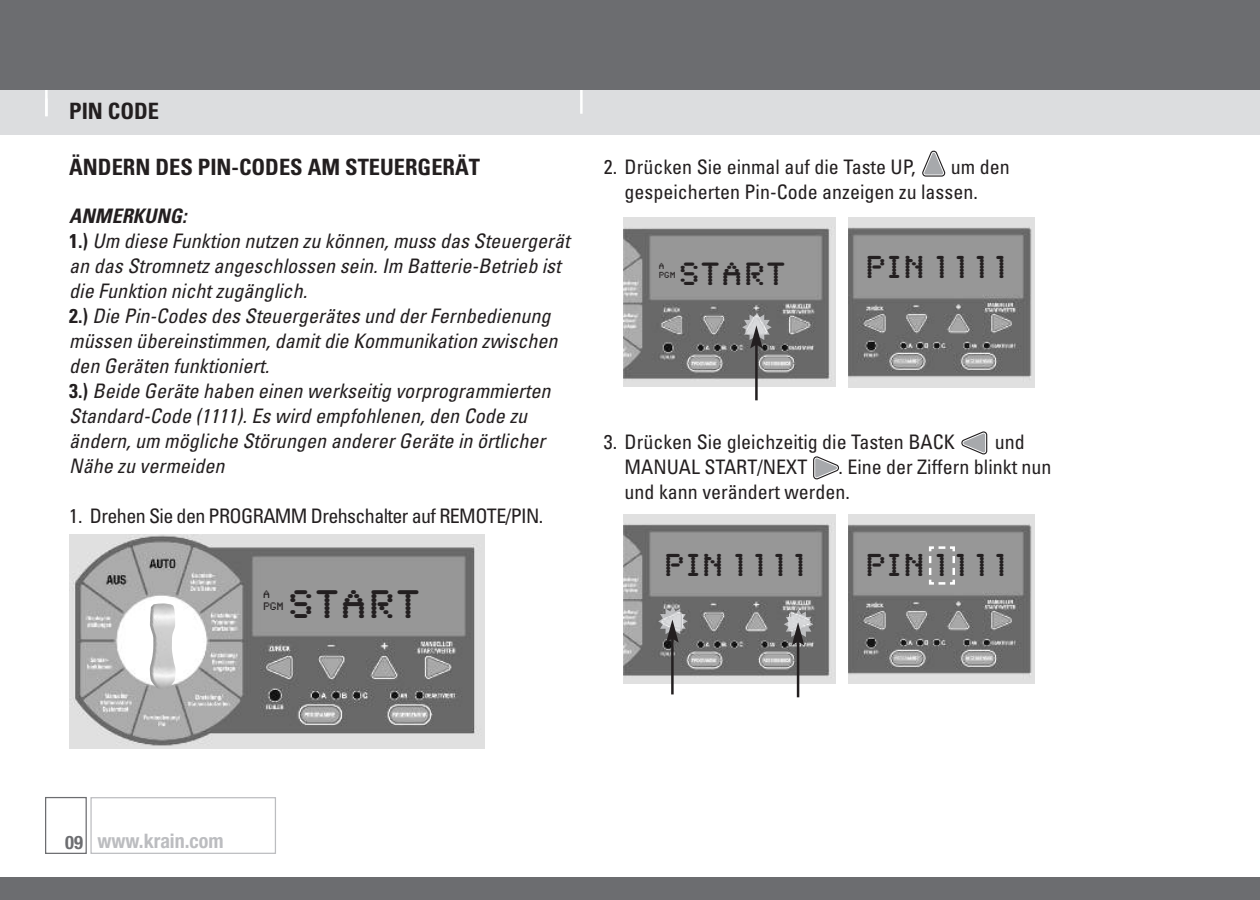
<style>
.page{position:relative;width:1260px;height:900px;background:#fff}
.page>*{position:absolute;margin:0;border:0;box-sizing:border-box;transform-origin:0 0}
.t1{font:41.75px "Synchro LET";letter-spacing:.065em;color:#231f20}
.t2{font:33.75px "Synchro LET";letter-spacing:.065em;color:#231f20}
.t3{font:33.25px "Synchro LET";letter-spacing:.3em;color:#231f20}
.t4{font:700 condensed 22.5px "Univers";color:#231f20}
.t5{font:italic condensed 20px/25px "Univers";letter-spacing:.005em;color:#231f20}
.t6{font:condensed 20px/25px "Univers";color:#231f20}
.t7{font:condensed 20px "Univers";letter-spacing:-.03em;color:#231f20}
.t8{font:700 condensed 20px "Helvetica Neue";color:#bcbdc0}
.t9{font:11.5px/11.5px "Synchro LET";color:#231f20}
.t10{font:9.25px/9.2px "Synchro LET";color:#231f20}
.s1{font-weight:700}
.s2{font-weight:700;font-style:normal}
.s3{font-size:18.5px;color:#6c6d70}
</style>
<div class="page">
<div style="left:0;top:90px;width:1260px;height:45px;background:#dcdddf"></div>
<div style="left:0;top:878px;width:1260px;height:22px;background:#6c6d70"></div>
<hr style="left:45px;top:79px;width:3px;height:37px;background:#fff">
<hr style="left:580px;top:76px;width:3px;height:38px;background:#fff">
<div style="left:0;top:0;width:1260px;height:90px;background:#6c6d70"></div>
<div style="left:90px;top:797px;width:186px;height:57px;border:1px solid #bcbdc0"></div>
<div style="left:45px;top:797px;width:42px;height:57px;border:1px solid #6c6d70"></div>
<svg style="left:961px;top:431px;width:27px;height:24px"></svg>
<svg style="left:922px;top:150px;width:23px;height:27px"></svg>
<svg style="left:813px;top:456px;width:26px;height:23px"></svg>
<img style="left:69px;top:534px;width:415px;height:214px">
<img style="left:150px;top:603px;width:26px;height:87px">
<img style="left:848px;top:218px;width:187px;height:169px">
<img style="left:624px;top:218px;width:212px;height:168px">
<img style="left:848px;top:515px;width:187px;height:169px">
<img style="left:624px;top:514px;width:212px;height:169px">
<svg style="left:928px;top:545px;width:28px;height:41px"></svg>
<img style="left:742px;top:312px;width:30px;height:30px">
<hr style="left:755px;top:344px;width:3px;height:56px;background:#231f20">
<svg style="left:750px;top:325px;width:13px;height:23px"></svg>
<img style="left:784px;top:609px;width:29px;height:30px">
<hr style="left:797px;top:641px;width:2px;height:56px;background:#231f20">
<svg style="left:792px;top:622px;width:12px;height:23px"></svg>
<img style="left:658px;top:607px;width:30px;height:29px">
<hr style="left:671px;top:638px;width:3px;height:56px;background:#231f20">
<svg style="left:666px;top:619px;width:13px;height:24px"></svg>
<p class="t4" style="left:69px;top:103px;width:91px">PIN CODE</p>
<p class="t4" style="left:69px;top:159px;width:412px">ÄNDERN DES PIN-CODES AM STEUERGERÄT</p>
<p class="t5" style="left:69px;top:205px;width:502px"><span class="s1">ANMERKUNG:<br></span><span class="s2">1.)</span> Um diese Funktion nutzen zu können, muss das Steuergerät an das Stromnetz angeschlossen sein. Im Batterie-Betrieb ist die Funktion nicht zugänglich.<br><span class="s2">2.)</span> Die Pin-Codes des Steuergerätes und der Fernbedienung müssen übereinstimmen, damit die Kommunikation zwischen den Geräten funktioniert.<br><span class="s2">3.)</span> Beide Geräte haben einen werkseitig vorprogrammierten Standard-Code (1111). Es wird empfohlenen, den Code zu ändern, um mögliche Störungen anderer Geräte in örtlicher Nähe zu vermeiden</p>
<p class="t7" style="left:69px;top:509px;width:476px">1. Drehen Sie den PROGRAMM Drehschalter auf REMOTE/PIN.</p>
<h1 class="t1" style="left:289px;top:579px;width:132px">START</h1>
<p class="t9" style="left:263px;top:589px;width:22px">A<br>PGM</p>
<p class="t6" style="left:604px;top:156px;width:313px">2. Drücken Sie einmal auf die Taste UP,</p>
<p class="t6" style="left:625px;top:156px;width:387px;text-indent:326px">um den gespeicherten Pin-Code anzeigen zu lassen.</p>
<h2 class="t2" style="left:680px;top:253px;width:107px">START</h2>
<h3 class="t3" style="left:865px;top:247px;width:142px">PIN1111</h3>
<p class="t10" style="left:659px;top:261px;width:18px">A<br>PGM</p>
<p class="t6" style="left:604px;top:431px;width:353px">3. Drücken Sie gleichzeitig die Tasten BACK</p>
<p class="t6" style="left:995px;top:431px;width:31px">und</p>
<p class="t6" style="left:625px;top:456px;width:184px">MANUAL START/NEXT</p>
<p class="t6" style="left:625px;top:456px;width:429px;text-indent:214px">. Eine der Ziffern blinkt nun und kann verändert werden.</p>
<h3 class="t3" style="left:664px;top:545px;width:142px">PIN1111</h3>
<h3 class="t3" style="left:865px;top:545px;width:142px">PIN1111</h3>
<p class="t8" style="left:65px;top:833px;width:160px"><span class="s3">09</span> www.krain.com</p>
</div>
